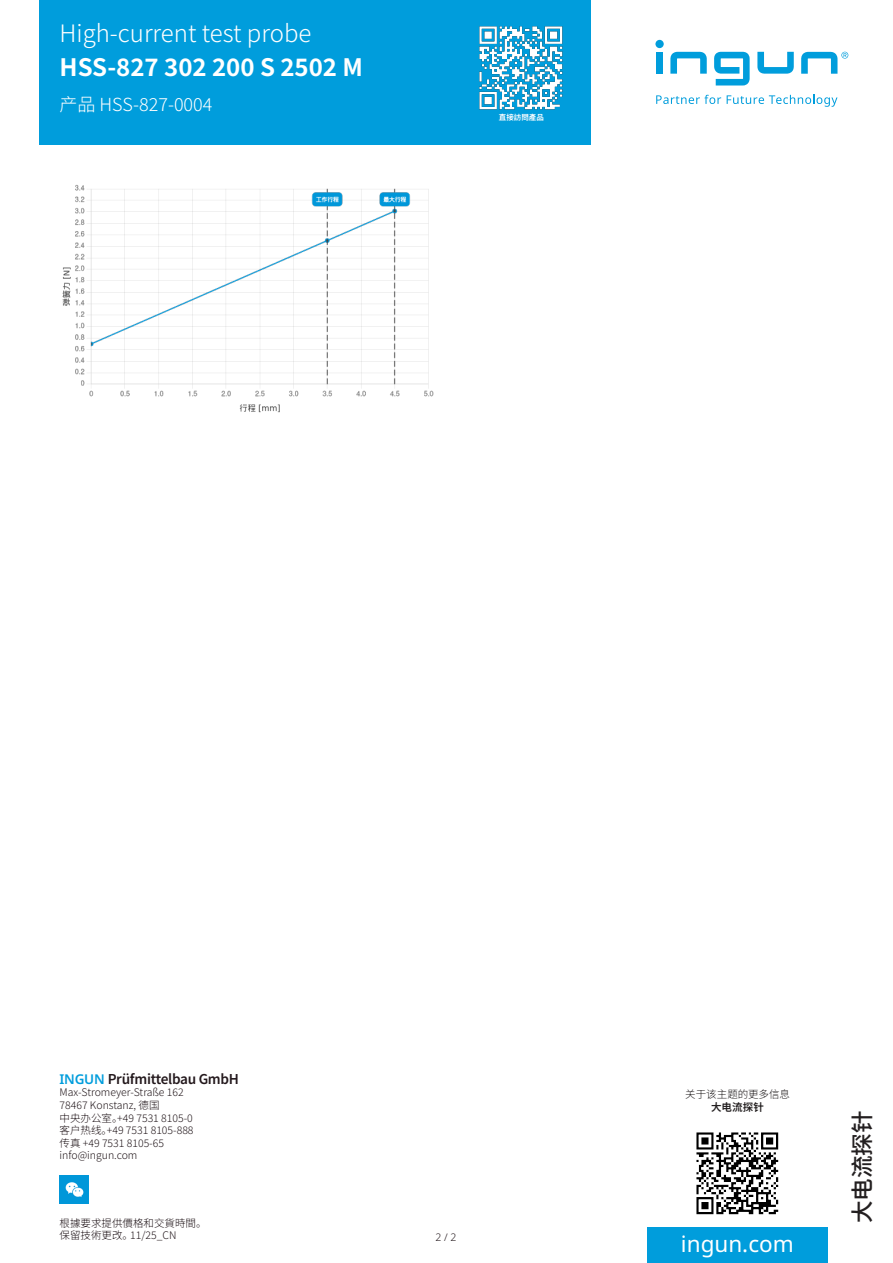
<style>
.page{position:relative;width:893px;height:1263px;background:#fff}
.page>*{position:absolute;margin:0;border:0;box-sizing:border-box;transform-origin:0 0}
.t1{font:300 24px "Noto Sans SC";color:#fff}
.t2{font:700 24px "Noto Sans SC";color:#fff}
.t3{font:22.5px "Noto Sans";color:#fff}
.t4{font:500 22.5px "Noto Sans SC";color:#231f20}
.t5{font:300 18px "Noto Sans SC";color:#fff}
.t6{font:600 13.5px "Noto Sans SC";letter-spacing:-.02em;color:#23181c}
.t7{font:300 10.5px/12.6px "Noto Sans SC";color:#23181c}
.t8{font:300 10.5px "Noto Sans SC";color:#231f20}
.t9{font:600 10.5px "Noto Sans SC";letter-spacing:.01em;color:#231f20}
.t10{font:300 10.5px "Noto Sans";color:#23181c}
.t11{font:600 7.5px "Noto Sans SC";color:#fff}
.s1{font-family:"Noto Sans";color:#009ddc}
</style>
<div class="page">
<div style="left:40px;top:0;width:551px;height:145px;background:#009ddc"></div>
<div style="left:647px;top:1228px;width:181px;height:35px;background:#009ddc"></div>
<img style="left:480px;top:27px;width:83px;height:83px">
<img style="left:62px;top:184px;width:372px;height:229px">
<div style="left:656px;top:52px;width:7px;height:22px;background:#009ddc"></div>
<svg style="left:670px;top:52px;width:37px;height:22px"></svg>
<svg style="left:714px;top:52px;width:36px;height:34px"></svg>
<svg style="left:757px;top:52px;width:37px;height:22px"></svg>
<div style="left:655px;top:40px;width:9px;height:8px;background:#009ddc;border-radius:50%"></div>
<svg style="left:801px;top:52px;width:47px;height:22px"></svg>
<svg style="left:656px;top:95px;width:65px;height:9px"></svg>
<svg style="left:727px;top:95px;width:110px;height:12px"></svg>
<img style="left:696px;top:1132px;width:83px;height:82px">
<img style="left:60px;top:1175px;width:28px;height:29px">
<h1 class="t1" style="left:60px;top:20px;width:253px">High-current test probe</h1>
<h1 class="t2" style="left:60px;top:54px;width:305px">HSS-827 302 200 S 2502 M</h1>
<h3 class="t5" style="left:60px;top:94px;width:155px">产品 HSS-827-0004</h3>
<p class="t11" style="left:499px;top:113px;width:46px">直接訪問產品</p>
<p class="t6" style="left:60px;top:1071px;width:181px"><span class="s1">INGUN</span> Prüfmittelbau GmbH</p>
<p class="t7" style="left:60px;top:1086px;width:136px">Max-Stromeyer-Straße 162<br>78467 Konstanz, 德国<br>中央办公室。+49 7531 8105-0客户热线。+49 7531 8105-888传真 +49 7531 8105-65 info@ingun.com</p>
<p class="t8" style="left:685px;top:1088px;width:106px">关于该主题的更多信息</p>
<p class="t9" style="left:711px;top:1101px;width:54px">大电流探针</p>
<p class="t7" style="left:60px;top:1217px;width:149px">根據要求提供價格和交貨時間。</p>
<p class="t7" style="left:60px;top:1229px;width:119px">保留技術更改。11/25_CN</p>
<p class="t10" style="left:435px;top:1231px;width:23px">2 / 2</p>
<h2 class="t3" style="left:681px;top:1231px;width:114px">ingun.com</h2>
<h2 class="t4" style="left:849px;top:1223px;width:114px;rotate:-90deg">大电流探针</h2>
</div>
